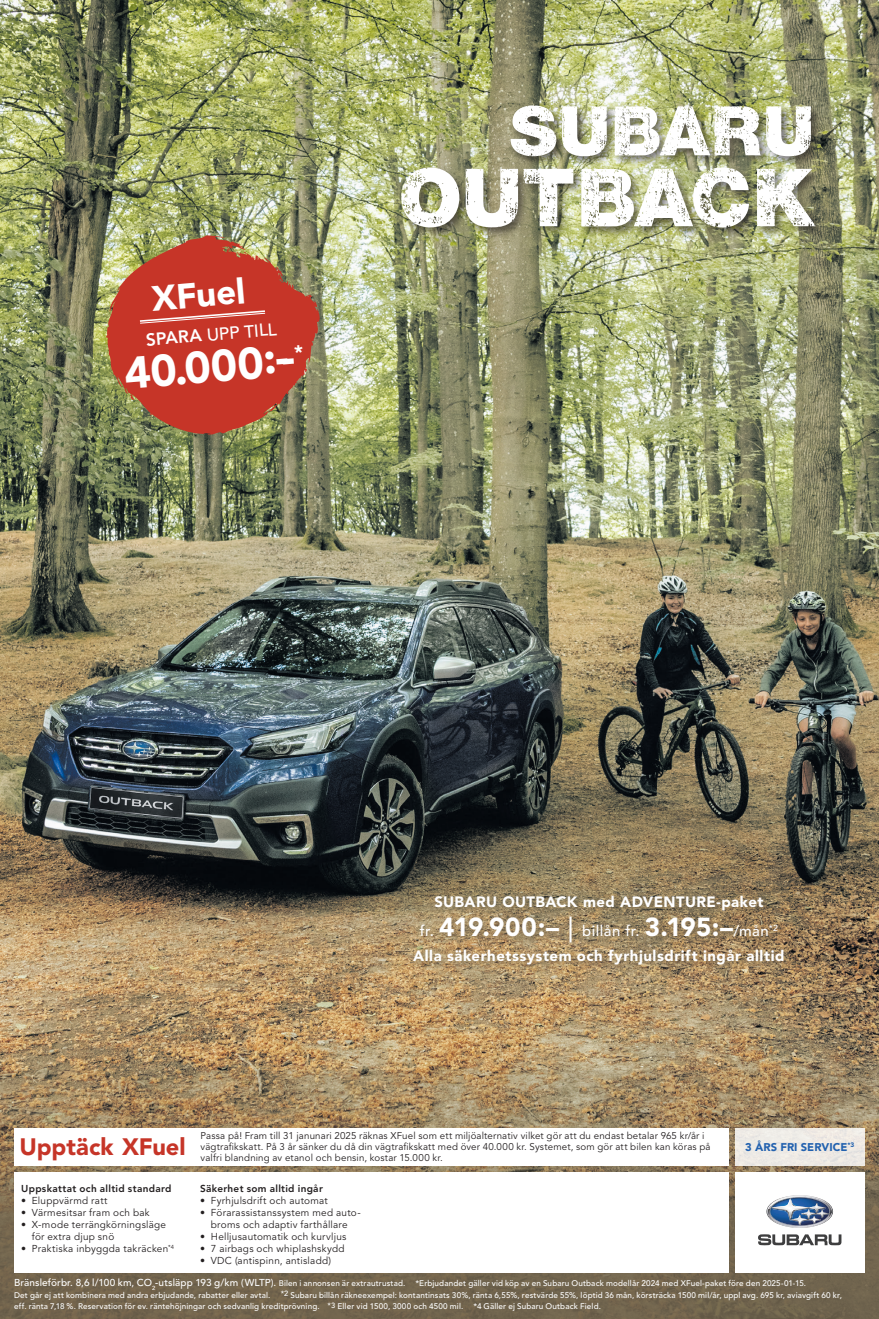
<style>
.page{position:relative;width:879px;height:1319px;background:#fff}
.page>*{position:absolute;margin:0;border:0;box-sizing:border-box;transform-origin:0 0}
.t1{font:80.38px "Subaru Sans Rough";letter-spacing:.02em;color:#fff}
.t2{font:68.5px "Subaru Sans Rough";letter-spacing:.03em;color:#fff}
.t3{font:900 44.38px "Avenir LT Std";color:#fff}
.t4{font:900 34.88px "Avenir LT Std";color:#fff}
.t5{font:900 23.62px "Avenir LT Std";letter-spacing:.005em;color:#c63528}
.t6{font:500 17.38px "Avenir LT Std";color:#fff}
.t7{font:900 14.88px/28.9px "Avenir LT Std";letter-spacing:.035em;color:#fff;text-align:center}
.t8{font:900 11.12px "Avenir LT Std";color:#2362af}
.t9{font:10px/12px "Avenir LT Std";letter-spacing:.025em;color:#231f20}
.t10{font:800 10px "Avenir LT Std";letter-spacing:.03em;color:#231f20}
.t11{font:9.75px/11.2px "Avenir LT Std";letter-spacing:.015em;color:#231f20}
.t12{font:500 8.12px/11.2px "Avenir LT Std";letter-spacing:.015em;color:#fff}
.s1{font-weight:800}
.s2{font-weight:500}
.s3{font-size:25.88px}
.s4{font-weight:500;font-size:25.88px}
.s5{font-size:10px}
</style>
<div class="page">
<img style="left:0;top:0;width:879px;height:1070px">
<div style="left:409px;top:891px;width:384px;height:82px;background:#77684c;opacity:.72"></div>
<div style="left:399px;top:103px;width:427px;height:136px;background:#231f20;opacity:.62"></div>
<svg style="left:0;top:1070px;width:879px;height:248px;background:#8d7a5b"></svg>
<div style="left:14px;top:1127px;width:715px;height:38px;background:#fff"></div>
<div style="left:14px;top:1172px;width:715px;height:100px;background:#fff"></div>
<div style="left:735px;top:1127px;width:130px;height:38px;background:#eeebe5"></div>
<div style="left:735px;top:1171px;width:130px;height:101px;background:#fff"></div>
<svg style="left:758px;top:1234px;width:83px;height:10px"></svg>
<svg style="left:766px;top:1195px;width:67px;height:32px"></svg>
<svg style="left:106px;top:235px;width:216px;height:200px;background:#b7533c"></svg>
<h3 class="t4" style="left:150px;top:278px;width:95px;rotate:-5deg">XFuel</h3>
<h3 class="t6" style="left:145px;top:330px;width:133px;rotate:-5deg"><span class="s1">SPARA</span> UPP TILL</h3>
<h3 class="t3" style="left:122px;top:347px;width:173px;rotate:-5deg">40.000:--</h3>
<h2 class="t2" style="left:510px;top:90px;width:305px">SUBARU</h2>
<h1 class="t1" style="left:398px;top:149px;width:416px">OUTBACK</h1>
<h3 class="t7" style="left:420px;top:887px;width:360px">SUBARU OUTBACK med ADVENTURE-paket<br><span class="s2">fr.</span> <span class="s3">419.900:–</span> <span class="s4">|</span> <span class="s2">billån fr.</span> <span class="s3">3.195:–</span><span class="s2">/mån</span><sup>*2</sup></h3>
<h3 class="t7" style="left:413px;top:941px;width:373px">Alla säkerhetssystem och fyrhjulsdrift ingår alltid</h3>
<h3 class="t5" style="left:19px;top:1132px;width:168px">Upptäck XFuel</h3>
<p class="t10" style="left:21px;top:1182px;width:152px">Uppskattat och alltid standard</p>
<p class="t9" style="left:21px;top:1194px;width:88px">• Eluppvärmd ratt</p>
<p class="t9" style="left:21px;top:1206px;width:130px">• Värmesitsar fram och bak</p>
<p class="t9" style="left:32px;top:1218px;width:136px;text-indent:-11px">• X-mode terrängkörningsläge för extra djup snö</p>
<p class="t9" style="left:21px;top:1242px;width:154px">• Praktiska inbyggda takräcken<sup>*4</sup></p>
<p class="t11" style="left:201px;top:1129px;width:511px">Passa på! Fram till 31 janunari 2025 räknas XFuel som ett miljöalternativ vilket gör att du endast betalar 965 kr/år i vägtrafikskatt. På 3 år sänker du då din vägtrafikskatt med över 40.000 kr. Systemet, som gör att bilen kan köras på valfri blandning av etanol och bensin, kostar 15.000 kr.</p>
<p class="t10" style="left:200px;top:1182px;width:124px">Säkerhet som alltid ingår</p>
<p class="t9" style="left:200px;top:1194px;width:129px">• Fyrhjulsdrift och automat</p>
<p class="t9" style="left:200px;top:1206px;width:162px;text-align:center">• Förarassistanssystem med auto&shy;broms och adaptiv farthållare</p>
<p class="t9" style="left:200px;top:1230px;width:148px">• Helljusautomatik och kurvljus</p>
<p class="t9" style="left:200px;top:1242px;width:146px">• 7 airbags och whiplashskydd</p>
<p class="t9" style="left:200px;top:1254px;width:132px">• VDC (antispinn, antisladd)</p>
<h3 class="t8" style="left:745px;top:1140px;width:111px">3 ÅRS FRI SERVICE<sup>*3</sup></h3>
<p class="t12" style="left:14px;top:1277px;width:829px"><span class="s5">Bränsleförbr. 8,6 l/100 km, CO</span><sub>2</sub><span class="s5">-utsläpp 193 g/km (WLTP).</span> Bilen i annonsen är extrautrustad. *Erbjudandet gäller vid köp av en Subaru Outback modellår 2024 med XFuel-paket före den 2025-01-15.<br>Det går ej att kombinera med andra erbjudande, rabatter eller avtal. <sup>*2</sup> Subaru billån räkneexempel: kontantinsats 30%, ränta 6,55%, restvärde 55%, löptid 36 mån, körsträcka 1500 mil/år, uppl avg. 695 kr, aviavgift 60 kr, eff. ränta 7,18 %. Reservation för ev. räntehöjningar och sedvanlig kreditprövning. <sup>*3</sup> Eller vid 1500, 3000 och 4500 mil. *4 Gäller ej Subaru Outback Field.</p>
</div>
